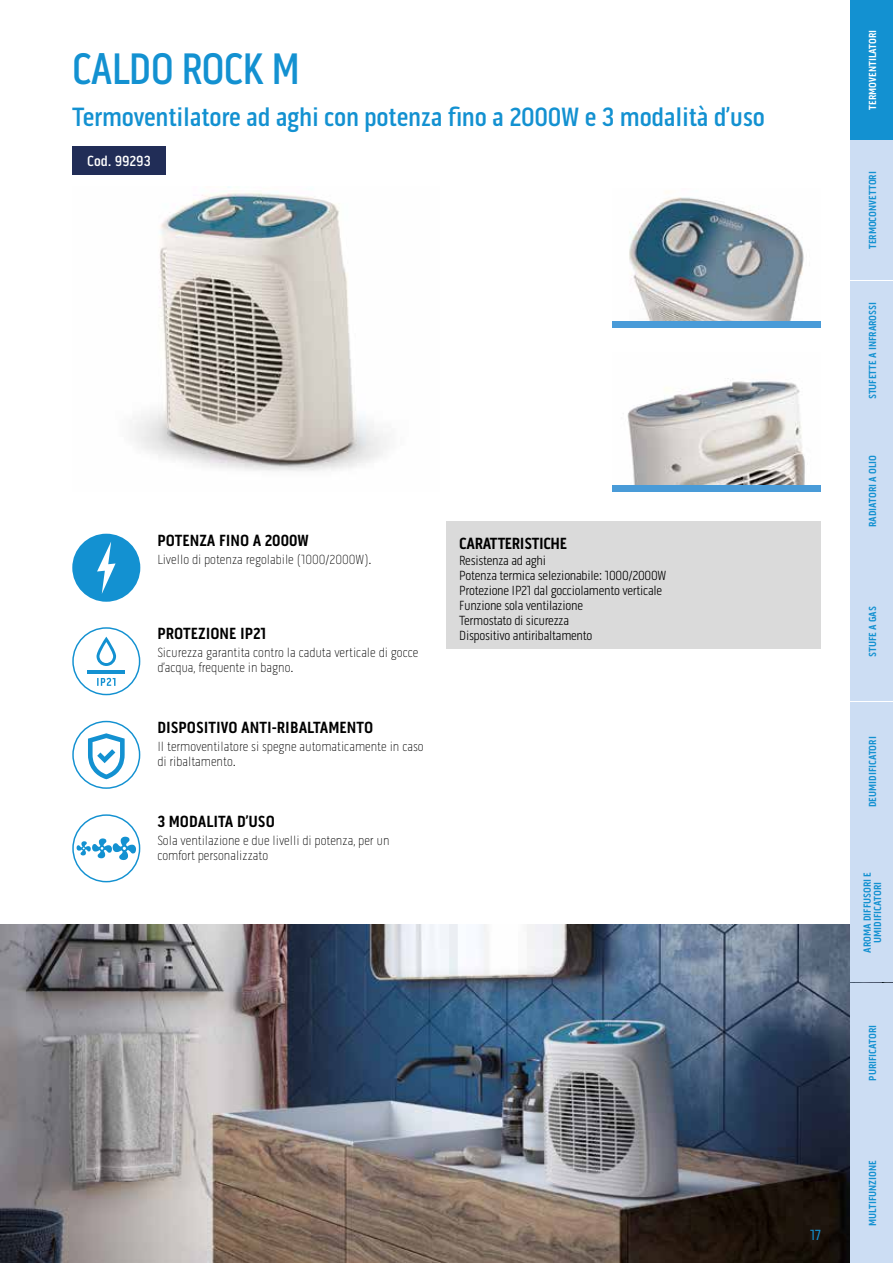
<style>
.page{position:relative;width:893px;height:1263px;background:#fff}
.page>*{position:absolute;margin:0;border:0;box-sizing:border-box;transform-origin:0 0}
.t1{font:500 45px "Pill Gothic 300 mg";letter-spacing:-.02em;color:#1391d1;scale:.95 1}
.t2{font:500 27px "Pill Gothic 300 mg";letter-spacing:-.01em;color:#1391d1}
.t3{font:700 16.5px "Pill Gothic 300 mg";color:#000}
.t4{font:700 16.5px "Pill Gothic 300 mg";letter-spacing:-.02em;color:#000}
.t5{font:500 15px "Pill Gothic 300 mg";color:#fff}
.t6{font:15px "Pill Gothic 300 mg";color:#1391d1}
.t7{font:100 13.5px/15px "Pill Gothic 300 mg";color:#000}
.t8{font:300 13.5px/15px "Pill Gothic 300 mg";letter-spacing:-.02em;color:#000}
.t9{font:700 10.5px/10.5px "Pill Gothic 300 mg";color:#1391d1;text-align:center}
.t10{font:700 10.5px "Pill Gothic 300 mg";color:#fff}
</style>
<div class="page">
<svg style="left:72px;top:534px;width:68px;height:68px"></svg>
<div style="left:72px;top:627px;width:68px;height:68px;border:1px solid #1391d1;border-radius:50%"></div>
<svg style="left:97px;top:637px;width:19px;height:29px"></svg>
<hr style="left:88px;top:670px;width:37px;height:3px;background:#1391d1">
<svg style="left:97px;top:678px;width:18px;height:8px"></svg>
<svg style="left:88px;top:733px;width:37px;height:46px"></svg>
<div style="left:72px;top:721px;width:68px;height:68px;border:1px solid #1391d1;border-radius:50%"></div>
<div style="left:72px;top:814px;width:68px;height:68px;border:1px solid #1391d1;border-radius:50%"></div>
<svg style="left:77px;top:837px;width:59px;height:23px"></svg>
<div style="left:446px;top:521px;width:375px;height:128px;background:#dadada"></div>
<img style="left:134px;top:187px;width:254px;height:284px">
<img style="left:629px;top:191px;width:175px;height:130px">
<div style="left:612px;top:321px;width:209px;height:7px;background:#499bd8"></div>
<img style="left:627px;top:378px;width:178px;height:107px">
<div style="left:612px;top:485px;width:209px;height:7px;background:#499bd8"></div>
<img style="left:0;top:925px;width:893px;height:338px">
<div style="left:72px;top:146px;width:94px;height:28px;background:#212d57"></div>
<div style="left:851px;top:562px;width:42px;height:139px;background:#ccddf3"></div>
<div style="left:851px;top:281px;width:42px;height:139px;background:#ccddf3"></div>
<div style="left:851px;top:842px;width:42px;height:140px;background:#ccddf3"></div>
<div style="left:851px;top:140px;width:42px;height:140px;background:#ccddf3"></div>
<div style="left:851px;top:702px;width:42px;height:140px;background:#ccddf3"></div>
<div style="left:851px;top:421px;width:42px;height:140px;background:#ccddf3"></div>
<div style="left:851px;top:983px;width:42px;height:139px;background:#ccddf3"></div>
<div style="left:851px;top:1123px;width:42px;height:140px;background:#ccddf3"></div>
<div style="left:851px;top:0;width:42px;height:140px;background:#1391d1"></div>
<h1 class="t1" style="left:72px;top:43px;width:241px">CALDO ROCK M</h1>
<h2 class="t2" style="left:72px;top:101px;width:694px">Termoventilatore ad aghi con potenza fino a 2000W e 3 modalità d’uso</h2>
<p class="t5" style="left:87px;top:152px;width:65px">Cod. 99293</p>
<p class="t3" style="left:157px;top:530px;width:153px">POTENZA FINO A 2000W</p>
<p class="t7" style="left:157px;top:552px;width:216px">Livello di potenza regolabile (1000/2000W).</p>
<p class="t3" style="left:157px;top:624px;width:111px">PROTEZIONE IP21</p>
<p class="t7" style="left:157px;top:645px;width:263px">Sicurezza garantita contro la caduta verticale di gocce d’acqua, frequente in bagno.</p>
<p class="t3" style="left:157px;top:718px;width:217px">DISPOSITIVO ANTI-RIBALTAMENTO</p>
<p class="t7" style="left:157px;top:739px;width:268px">Il termoventilatore si spegne automaticamente in caso di ribaltamento.</p>
<p class="t3" style="left:157px;top:811px;width:119px">3 MODALITA D’USO</p>
<p class="t7" style="left:157px;top:832px;width:234px">Sola ventilazione e due livelli di potenza, per un comfort personalizzato</p>
<p class="t4" style="left:459px;top:533px;width:109px">CARATTERISTICHE</p>
<p class="t8" style="left:459px;top:553px;width:209px">Resistenza ad aghi<br>Potenza termica selezionabile: 1000/2000W<br>Protezione IP21 dal gocciolamento verticale<br>Funzione sola ventilazione<br>Termostato di sicurezza<br>Dispositivo antiribaltamento</p>
<p class="t6" style="left:810px;top:1226px;width:12px">17</p>
<p class="t10" style="left:866px;top:110px;width:81px;rotate:-90deg">TERMOVENTILATORI</p>
<p class="t9" style="left:867px;top:249px;width:80px;rotate:-90deg">TERMOCONVETTORI</p>
<p class="t9" style="left:867px;top:399px;width:99px;rotate:-90deg">STUFETTE A INFRAROSSI</p>
<p class="t9" style="left:867px;top:527px;width:74px;rotate:-90deg">RADIATORI A OLIO</p>
<p class="t9" style="left:867px;top:657px;width:52px;rotate:-90deg">STUFE A GAS</p>
<p class="t9" style="left:867px;top:807px;width:72px;rotate:-90deg">DEUMIDIFICATORI</p>
<p class="t9" style="left:862px;top:953px;width:82px;rotate:-90deg">AROMA DIFFUSORI E<br>UMIDIFICATORI</p>
<p class="t9" style="left:867px;top:1080px;width:57px;rotate:-90deg">PURIFICATORI</p>
<p class="t9" style="left:867px;top:1226px;width:67px;rotate:-90deg">MULTIFUNZIONE</p>
</div>
